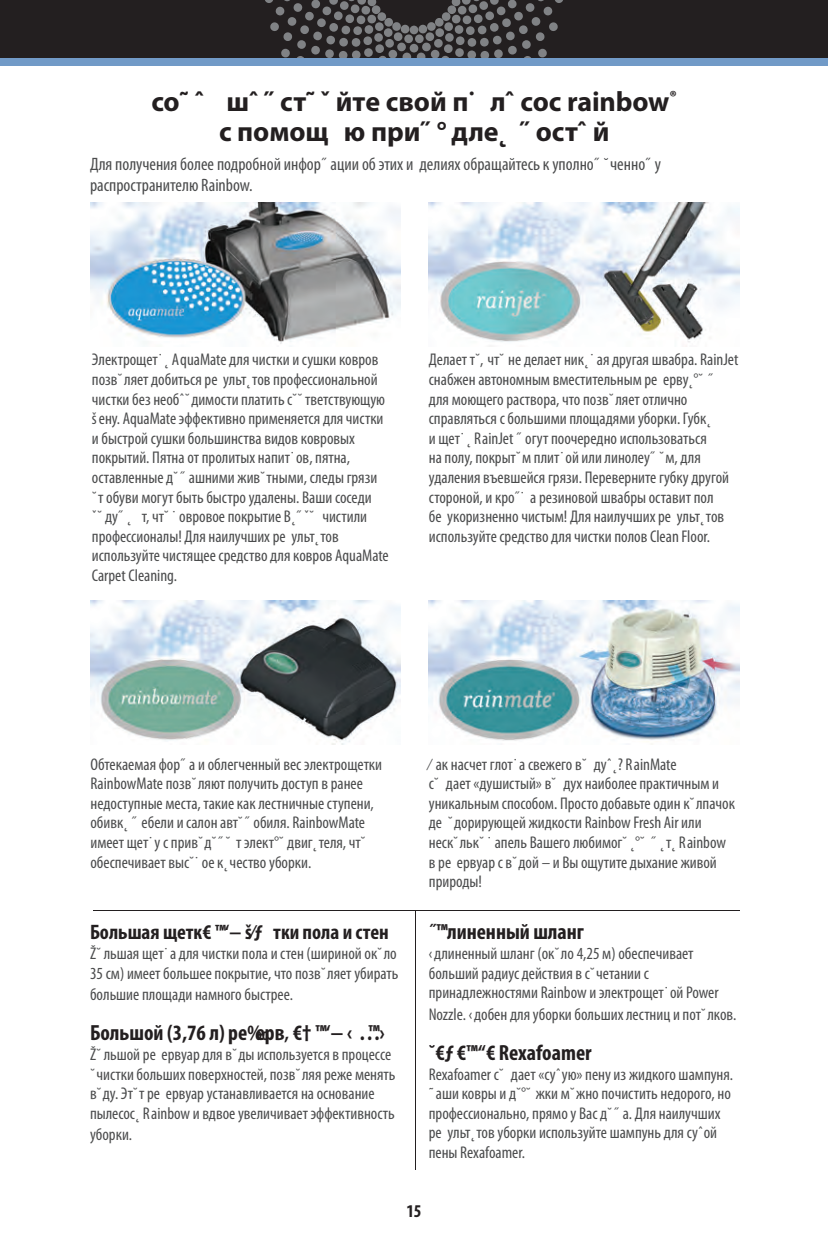
<style>
.page{position:relative;width:828px;height:1260px;background:#fff}
.page>*{position:absolute;margin:0;border:0;box-sizing:border-box;transform-origin:0 0}
.t1{font:700 28px/30px "Myriad Pro";letter-spacing:-.005em;color:#231f20;text-align:center}
.t2{font:700 condensed 22px "Myriad Pro";color:#231f20}
.t3{font:700 condensed 21px "Myriad Pro";color:#231f20}
.t4{font:condensed 18px/21.6px "Myriad Pro";color:#4b4c4d}
.t5{font:700 condensed 18px "Myriad Pro";color:#231f20}
.t6{font:condensed 17px/19.6px "Myriad Pro";color:#4b4c4d}
</style>
<div class="page">
<div style="left:0;top:0;width:828px;height:58px;background:#231f20"></div>
<div style="left:404px;top:34px;width:9px;height:9px;background:#808285;border-radius:4px"></div>
<div style="left:415px;top:34px;width:9px;height:9px;background:#808285;border-radius:4px"></div>
<div style="left:410px;top:44px;width:8px;height:9px;background:#808285;border-radius:4px"></div>
<svg style="left:265px;top:0;width:146px;height:58px"></svg>
<div style="left:410px;top:26px;width:8px;height:8px;background:#808285;border-radius:50%"></div>
<svg style="left:417px;top:0;width:146px;height:58px"></svg>
<div style="left:0;top:58px;width:828px;height:8px;background:#719ac7"></div>
<img style="left:90px;top:601px;width:311px;height:144px">
<img style="left:429px;top:601px;width:310px;height:144px">
<hr style="left:415px;top:912px;width:1px;height:258px;background:#231f20">
<hr style="left:93px;top:910px;width:647px;height:1px;background:#231f20">
<img style="left:90px;top:203px;width:311px;height:141px">
<img style="left:429px;top:203px;width:310px;height:144px">
<h1 class="t1" style="left:151px;top:86px;width:527px">со˜ ˆ шˆ ˝ ст˜ ˇ йте свой п˙ лˆ сос rainbow<sup>® </sup>с помощ ю при˝ ° дле˛ ˝ остˆ й</h1>
<p class="t4" style="left:90px;top:153px;width:573px">Для получения более подробной инфор˝ ации об этих и делиях обращайтесь к уполно˝ ˘ченно˝ у распространителю Rainbow.</p>
<p class="t6" style="left:92px;top:350px;width:298px">Электрощет˙˛ AquaMate для чистки и сушки ковров позв˘ляет добиться ре ульт˛тов профессиональной чистки без необˆ˘димости платить с˘˘ тветствующую šену. AquaMate эффективно применяется для чистки и быстрой сушки большинства видов ковровых покрытий. Пятна от пролитых напит˙ов, пятна, оставленные д˘˝ ашними жив˘тными, следы грязи ˘т обуви могут быть быстро удалены. Ваши соседи<br>ˇ˘ ду˝ ˛ т, чт˘ ˙овровое покрытие В˛˝ ˇ˘ чистили профессионалы! Для наилучших ре ульт˛тов используйте чистящее средство для ковров AquaMate Carpet Cleaning.</p>
<p class="t6" style="left:429px;top:350px;width:311px">Делает т˘, чт˘ не делает ник˛˙ая другая швабра. RainJet снабжен автономным вместительным ре ерву˛°˘ ˝<br>для моющего раствора, что позв˘ляет отлично справляться с большими площадями уборки. Губк˛<br>и щет˙˛ RainJet ˝ огут поочередно использоваться<br>на полу, покрыт˘м плит˙ой или линолеу˝ ˘м, для удаления въевшейся грязи. Переверните губку другой стороной, и кро˝˙ а резиновой швабры оставит пол<br>бе укоризненно чистым! Для наилучших ре ульт˛тов используйте средство для чистки полов Clean Floor.</p>
<p class="t6" style="left:90px;top:754px;width:293px">Обтекаемая фор˝ а и облегченный вес электрощетки RainbowMate позв˘ляют получить доступ в ранее недоступные места, такие как лестничные ступени, обивк˛ ˝ ебели и салон авт˘˝ обиля. RainbowMate имеет щет˙у с прив˘д˘˝ ˘ т элект°˘ двиг˛теля, чт˘ обеспечивает выс˘˙ое к˛чество уборки.</p>
<p class="t3" style="left:90px;top:919px;width:300px">Большая щетк€ ™‘− š⁄ƒ тки пола и стен</p>
<p class="t6" style="left:90px;top:943px;width:310px">Ž˘льшая щет˙а для чистки пола и стен (шириной ок˘ло<br>35 см) имеет большее покрытие, что позв˘ляет убирать</p>
<p class="t6" style="left:90px;top:985px;width:205px">большие площади намного быстрее.</p>
<p class="t2" style="left:90px;top:1019px;width:296px">Большой (3,76 л) ре‰ерв‚ €† ™‘− ‹ …™›</p>
<p class="t6" style="left:90px;top:1044px;width:307px">Ž˘льшой ре ервуар для в˘ды используется в процессе ˘чистки больших поверхностей, позв˘ляя реже менять в˘ду. Эт˘т ре ервуар устанавливается на основание пылесос˛ Rainbow и вдвое увеличивает эффективность</p>
<p class="t6" style="left:90px;top:1125px;width:44px">уборки.</p>
<p class="t6" style="left:429px;top:754px;width:308px">⁄ ак насчет глот˙а свежего в˘ дуˆ˛? RainMate<br>с˘ дает «душистый» в˘ дух наиболее практичным и уникальным способом. Просто добавьте один к˘лпачок де ˘дорирующей жидкости Rainbow Fresh Air или неск˘льк˘ ˙ апель Вашего любимог˘ ˛°˘ ˝ ˛т˛ Rainbow в ре ервуар с в˘дой – и Вы ощутите дыхание живой природы!</p>
<p class="t2" style="left:429px;top:918px;width:157px">˝™линенный шланг</p>
<p class="t6" style="left:429px;top:943px;width:291px">‹длиненный шланг (ок˘ло 4,25 м) обеспечивает больший радиус действия в с˘четании с принадлежностями Rainbow и электрощет˙ой Power</p>
<p class="t6" style="left:429px;top:1004px;width:309px">Nozzle. ‹добен для уборки больших лестниц и пот˘лков.</p>
<p class="t2" style="left:429px;top:1039px;width:164px">˘€ƒ €™“€ Rexafoamer</p>
<p class="t6" style="left:429px;top:1064px;width:306px">Rexafoamer с˘ дает «суˆую» пену из жидкого шампуня. ˜аши ковры и д˘°˘ жки м˘жно почистить недорого, но профессионально, прямо у Вас д˘˝ а. Для наилучших ре ульт˛тов уборки используйте шампунь для суˆой пены Rexafoamer.</p>
<p class="t5" style="left:407px;top:1199px;width:16px">15</p>
</div>
